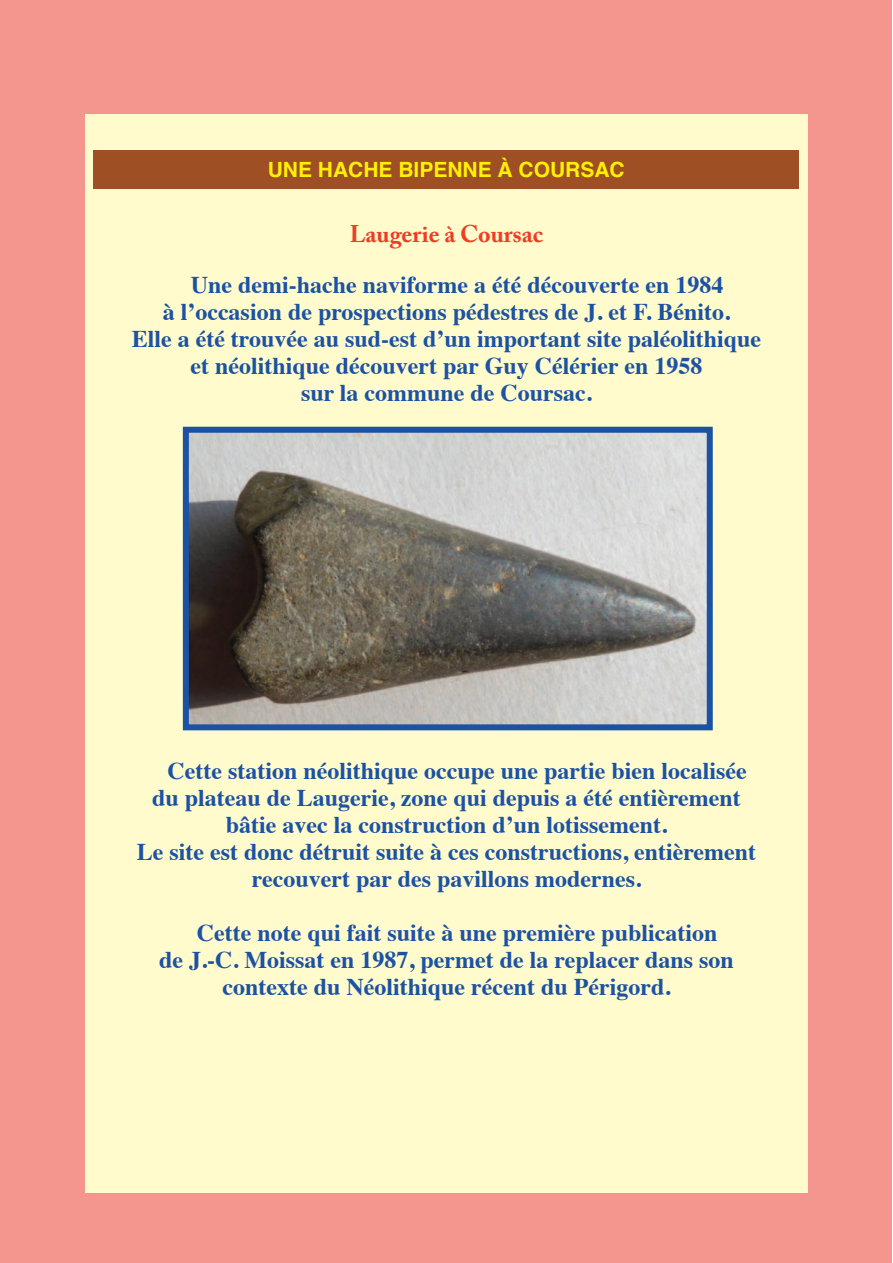
<style>
.page{position:relative;width:893px;height:1263px;background:#fff}
.page>*{position:absolute;margin:0;border:0;box-sizing:border-box;transform-origin:0 0}
.t1{font:700 24px "Times";color:#1c52a4}
.t2{font:700 24px "Adobe Caslon Pro";color:#ef3c25}
.t3{font:700 21px "Helvetica";color:#fff101}
</style>
<div class="page">
<div style="left:0;top:0;width:892px;height:1263px;background:#f5968e"></div>
<div style="left:85px;top:115px;width:723px;height:1078px;background:#fffbcc"></div>
<div style="left:94px;top:150px;width:705px;height:39px;background:#9e4f24"></div>
<img style="left:190px;top:434px;width:516px;height:289px">
<div style="left:183px;top:427px;width:530px;height:303px;border:6px solid #1c52a4"></div>
<p class="t3" style="left:268px;top:161px;width:359px">UNE HACHE BIPENNE À COURSAC</p>
<p class="t2" style="left:350px;top:224px;width:195px">Laugerie à Coursac</p>
<p class="t1" style="left:191px;top:275px;width:534px">Une demi-hache naviforme a été découverte en 1984</p>
<p class="t1" style="left:163px;top:302px;width:569px">à l’occasion de prospections pédestres de J. et F. Bénito.</p>
<p class="t1" style="left:132px;top:329px;width:631px">Elle a été trouvée au sud-est d’un important site paléolithique</p>
<p class="t1" style="left:191px;top:356px;width:513px">et néolithique découvert par Guy Célérier en 1958</p>
<p class="t1" style="left:301px;top:383px;width:292px">sur la commune de Coursac.</p>
<p class="t1" style="left:167px;top:761px;width:581px">Cette station néolithique occupe une partie bien localisée</p>
<p class="t1" style="left:152px;top:788px;width:590px">du plateau de Laugerie, zone qui depuis a été entièrement</p>
<p class="t1" style="left:226px;top:815px;width:443px">bâtie avec la construction d’un lotissement.</p>
<p class="t1" style="left:137px;top:842px;width:621px">Le site est donc détruit suite à ces constructions, entièrement</p>
<p class="t1" style="left:252px;top:869px;width:391px">recouvert par des pavillons modernes.</p>
<p class="t1" style="left:197px;top:923px;width:522px">Cette note qui fait suite à une première publication</p>
<p class="t1" style="left:159px;top:950px;width:576px">de J.-C. Moissat en 1987, permet de la replacer dans son</p>
<p class="t1" style="left:222px;top:977px;width:449px">contexte du Néolithique récent du Périgord.</p>
</div>
